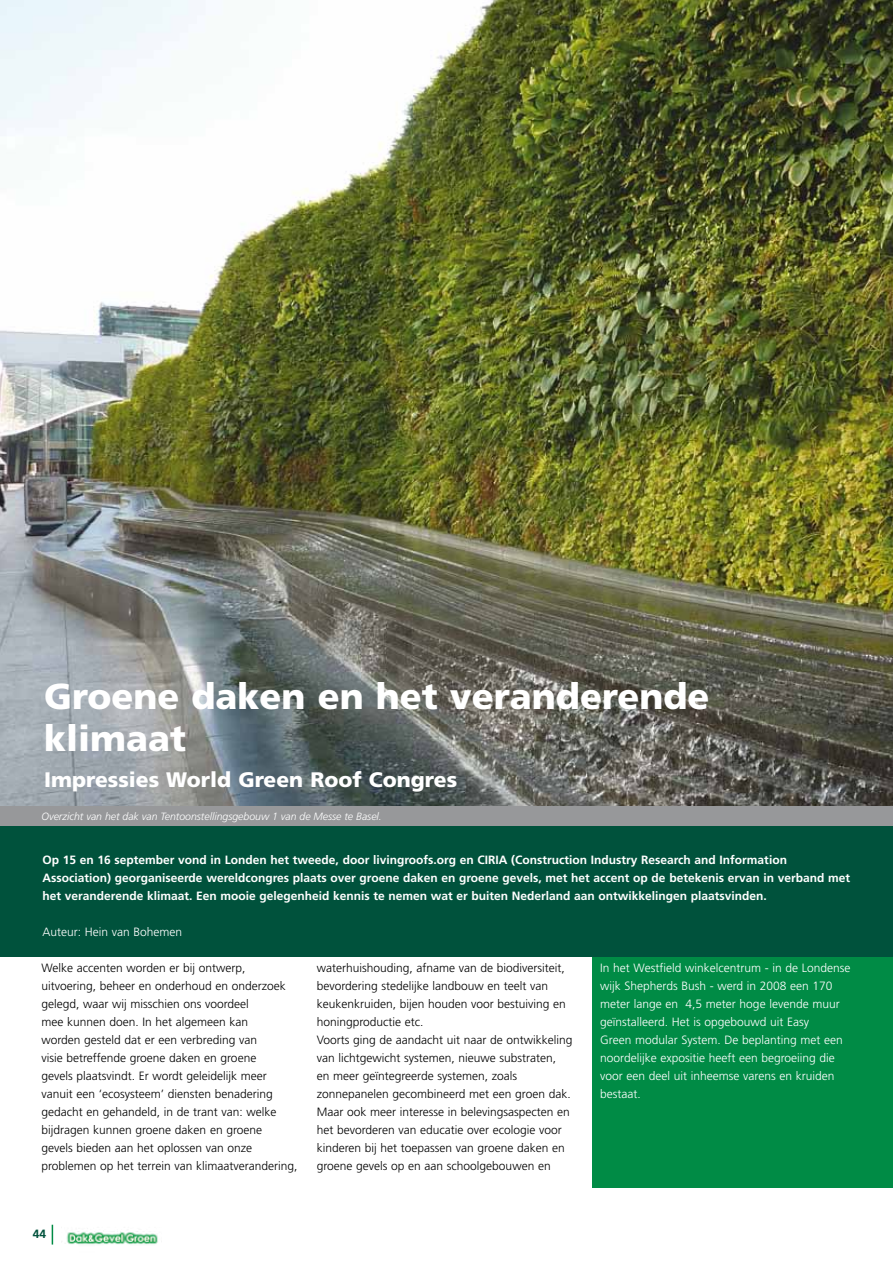
<style>
.page{position:relative;width:893px;height:1263px;background:#fff}
.page>*{position:absolute;margin:0;border:0;box-sizing:border-box;transform-origin:0 0}
.t1{font:900 36px/42px "Frutiger";color:#fff}
.t2{font:900 21px "Frutiger";color:#fff}
.t3{font:300 12px/18px "Frutiger";color:#000}
.t4{font:700 12px/18px "Frutiger";color:#fff}
.t5{font:300 12px/18px "Frutiger";color:#fff}
.t6{font:700 12px "Frutiger";color:#00523c}
.t7{font:italic 300 10.5px "Frutiger";color:#fff}
</style>
<div class="page">
<svg style="left:52px;top:1225px;width:1px;height:19px"></svg>
<img style="left:66px;top:1231px;width:92px;height:14px">
<img style="left:0;top:0;width:893px;height:807px">
<div style="left:0;top:807px;width:893px;height:19px;background:#97989a"></div>
<hr style="left:892px;top:0;width:1px;height:170px;background:#fecc00">
<div style="left:592px;top:932px;width:301px;height:255px;background:#008b45"></div>
<div style="left:0;top:826px;width:893px;height:131px;background:#00523c"></div>
<h1 class="t1" style="left:44px;top:675px;width:667px">Groene daken en het veranderende klimaat</h1>
<h2 class="t2" style="left:44px;top:767px;width:415px">Impressies World Green Roof Congres</h2>
<p class="t7" style="left:41px;top:810px;width:342px">Overzicht van het dak van Tentoonstellingsgebouw 1 van de Messe te Basel.</p>
<p class="t4" style="left:43px;top:851px;width:809px">Op 15 en 16 september vond in Londen het tweede, door livingroofs.org en CIRIA (Construction Industry Research and Information<br>Association) georganiseerde wereldcongres plaats over groene daken en groene gevels, met het accent op de betekenis ervan in verband met het veranderende klimaat. Een mooie gelegenheid kennis te nemen wat er buiten Nederland aan ontwikkelingen plaatsvinden.</p>
<p class="t5" style="left:43px;top:923px;width:141px">Auteur: Hein van Bohemen</p>
<p class="t3" style="left:41px;top:959px;width:257px">Welke accenten worden er bij ontwerp, uitvoering, beheer en onderhoud en onderzoek gelegd, waar wij misschien ons voordeel<br>mee kunnen doen. In het algemeen kan<br>worden gesteld dat er een verbreding van<br>visie betreffende groene daken en groene<br>gevels plaatsvindt. Er wordt geleidelijk meer vanuit een ‘ecosysteem’ diensten benadering gedacht en gehandeld, in de trant van: welke bijdragen kunnen groene daken en groene<br>gevels bieden aan het oplossen van onze problemen op het terrein van klimaatverandering,</p>
<p class="t3" style="left:317px;top:959px;width:257px">waterhuishouding, afname van de biodiversiteit, bevordering stedelijke landbouw en teelt van keukenkruiden, bijen houden voor bestuiving en honingproductie etc.<br>Voorts ging de aandacht uit naar de ontwikkeling van lichtgewicht systemen, nieuwe substraten,<br>en meer geïntegreerde systemen, zoals zonnepanelen gecombineerd met een groen dak.<br>Maar ook meer interesse in belevingsaspecten en het bevorderen van educatie over ecologie voor kinderen bij het toepassen van groene daken en groene gevels op en aan schoolgebouwen en</p>
<p class="t6" style="left:33px;top:1227px;width:15px">44</p>
<p class="t5" style="left:600px;top:959px;width:252px">In het Westfield winkelcentrum - in de Londense wijk Shepherds Bush - werd in 2008 een 170 meter lange en 4,5 meter hoge levende muur geïnstalleerd. Het is opgebouwd uit Easy<br>Green modular System. De beplanting met een noordelijke expositie heeft een begroeiing die voor een deel uit inheemse varens en kruiden bestaat.</p>
</div>
